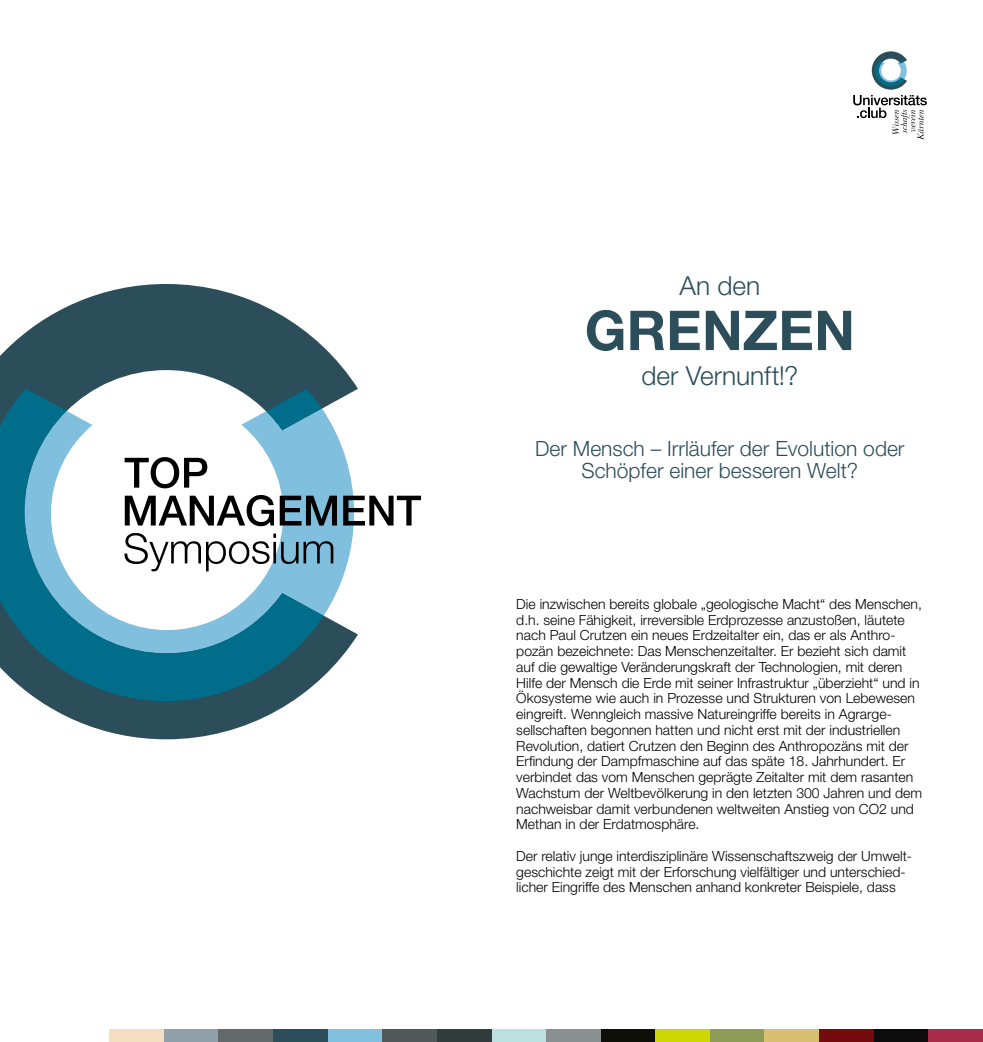
<style>
.page{position:relative;width:983px;height:1042px;background:#fff}
.page>*{position:absolute;margin:0;border:0;box-sizing:border-box;transform-origin:0 0}
.t1{font:700 54.95px "Helvetica Neue LT Std";color:#2c4e5b}
.t2{font:300 26.25px "Helvetica Neue LT Std";color:#2c4e5b}
.t3{font:300 21px/22.8px "Helvetica Neue LT Std";color:#2c4e5b;text-align:center}
.t4{font:300 14px/15.8px "Helvetica Neue LT Std";color:#000}
</style>
<div class="page">
<svg style="left:0;top:284px;width:358px;height:455px;fill:#2c4e5b"></svg>
<svg style="left:323px;top:408px;width:31px;height:245px;fill:#80bfde"></svg>
<svg style="left:0;top:389px;width:323px;height:312px"></svg>
<div style="left:927px;top:1029px;width:55px;height:13px;background:#a92c4d"></div>
<div style="left:873px;top:1029px;width:54px;height:13px;background:#0c0c0d"></div>
<div style="left:818px;top:1029px;width:55px;height:13px;background:#740b0c"></div>
<div style="left:764px;top:1029px;width:54px;height:13px;background:#d9bf72"></div>
<div style="left:709px;top:1029px;width:55px;height:13px;background:#8e9c58"></div>
<div style="left:655px;top:1029px;width:54px;height:13px;background:#ced600"></div>
<div style="left:600px;top:1029px;width:55px;height:13px;background:#0f0f0a"></div>
<div style="left:545px;top:1029px;width:55px;height:13px;background:#8a8f91"></div>
<div style="left:491px;top:1029px;width:54px;height:13px;background:#bce0e0"></div>
<div style="left:382px;top:1029px;width:54px;height:13px;background:#51585a"></div>
<div style="left:327px;top:1029px;width:55px;height:13px;background:#81c0de"></div>
<div style="left:273px;top:1029px;width:54px;height:13px;background:#2c4e5b"></div>
<div style="left:218px;top:1029px;width:55px;height:13px;background:#63696a"></div>
<div style="left:164px;top:1029px;width:54px;height:13px;background:#8fa0a8"></div>
<div style="left:109px;top:1029px;width:55px;height:13px;background:#f4ddc1"></div>
<div style="left:436px;top:1029px;width:55px;height:13px;background:#313b3c"></div>
<svg style="left:125px;top:495px;width:296px;height:31px"></svg>
<svg style="left:124px;top:533px;width:209px;height:38px"></svg>
<svg style="left:125px;top:457px;width:82px;height:31px"></svg>
<svg style="left:853px;top:51px;width:73px;height:89px"></svg>
<h2 class="t2" style="left:679px;top:269px;width:82px">An den</h2>
<h1 class="t1" style="left:584px;top:296px;width:271px">GRENZEN</h1>
<h2 class="t2" style="left:641px;top:360px;width:158px">der Vernunft!?</h2>
<h3 class="t3" style="left:535px;top:436px;width:371px">Der Mensch – Irrläufer der Evolution oder<br>Schöpfer einer besseren Welt?</h3>
<p class="t4" style="left:516px;top:596px;width:407px">Die inzwischen bereits globale „geologische Macht“ des Menschen, d.h. seine Fähigkeit, irreversible Erdprozesse anzustoßen, läutete nach Paul Crutzen ein neues Erdzeitalter ein, das er als Anthro&shy;pozän bezeichnete: Das Menschenzeitalter. Er bezieht sich damit auf die gewaltige Veränderungskraft der Technologien, mit deren Hilfe der Mensch die Erde mit seiner Infrastruktur „überzieht“ und in Ökosysteme wie auch in Prozesse und Strukturen von Lebewesen eingreift. Wenngleich massive Natureingriffe bereits in Agrarge&shy;sellschaften begonnen hatten und nicht erst mit der industriellen Revolution, datiert Crutzen den Beginn des Anthropozäns mit der Erfindung der Dampfmaschine auf das späte 18. Jahrhundert. Er verbindet das vom Menschen geprägte Zeitalter mit dem rasanten Wachstum der Weltbevölkerung in den letzten 300 Jahren und dem nachweisbar damit verbundenen weltweiten Anstieg von CO2 und Methan in der Erdatmosphäre.</p>
<p class="t4" style="left:516px;top:848px;width:397px">Der relativ junge interdisziplinäre Wissenschaftszweig der Umwelt&shy;geschichte zeigt mit der Erforschung vielfältiger und unterschied&shy;licher Eingriffe des Menschen anhand konkreter Beispiele, dass</p>
</div>
